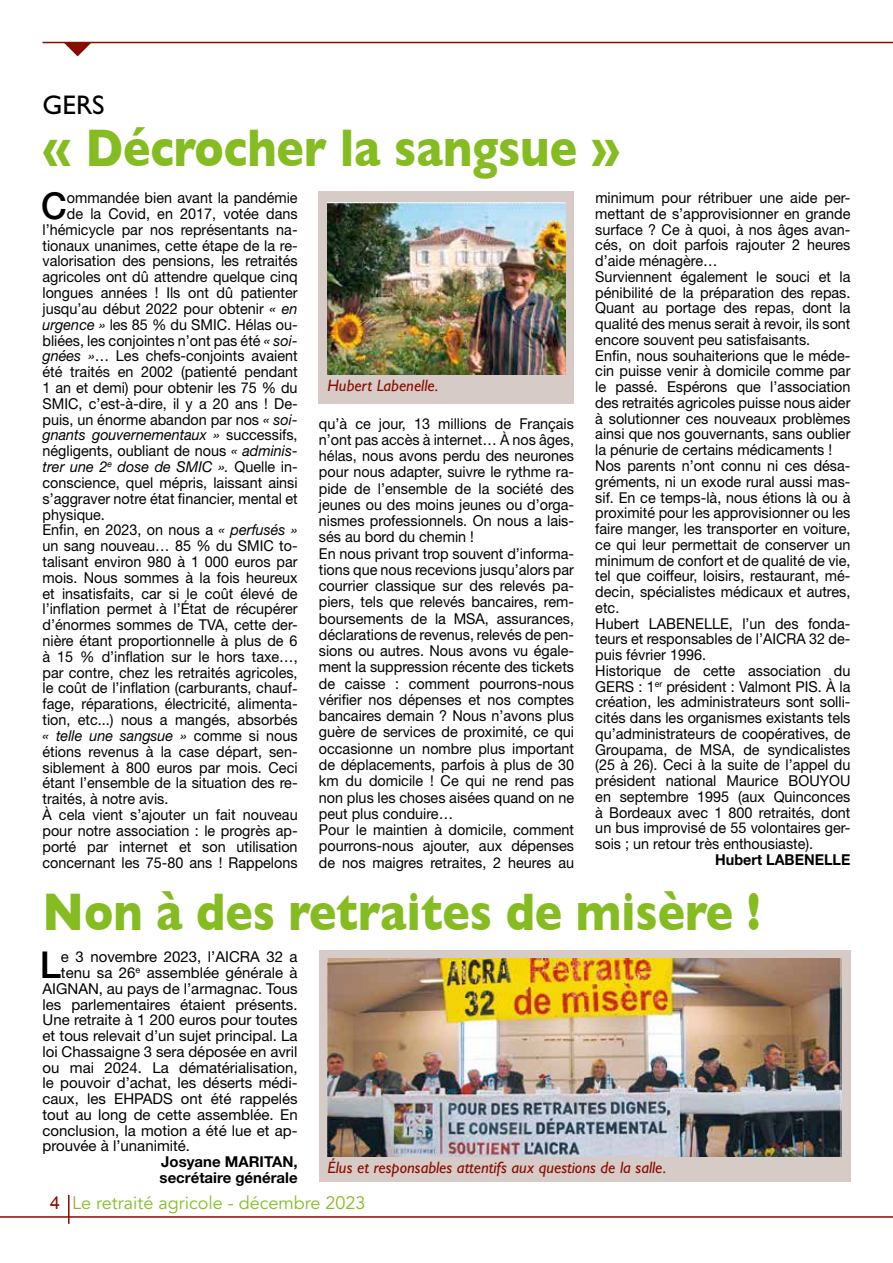
<style>
.page{position:relative;width:893px;height:1263px;background:#fff}
.page>*{position:absolute;margin:0;border:0;box-sizing:border-box;transform-origin:0 0}
.t1{font:700 54px "Gill Sans";color:#85bc22;scale:.85 1}
.t2{font:500 37.05px "Helvetica Neue";color:#000;scale:.96 1}
.t3{font:500 37.05px "Helvetica Neue";color:#000}
.t4{font:27px "Gill Sans";color:#000}
.t5{font:18px "Avenir";color:#85bc22}
.t6{font:italic 16.5px "Gill Sans";color:#890c00}
.t7{font:15px/15.8px "Helvetica Neue";color:#000;scale:.96 1}
.t8{font:15px "Helvetica Neue";color:#000}
.t9{font:italic 15px "Helvetica Neue";color:#000;scale:.96 1}
.t10{font:700 15px/15.8px "Helvetica Neue";color:#000}
.t11{font:700 15px "Helvetica Neue";color:#000;scale:.96 1}
.s1{font-style:italic}
.s2{font-style:normal}
.s3{font-family:"Arial";color:#890c00}
</style>
<div class="page">
<hr style="left:43px;top:42px;width:850px;height:1px;background:#890c00">
<hr style="left:0;top:1216px;width:893px;height:2px;background:#890c00">
<svg style="left:64px;top:43px;width:27px;height:13px"></svg>
<hr style="left:68px;top:1195px;width:2px;height:29px;background:#890c00">
<div style="left:319px;top:191px;width:255px;height:213px;background:#d7cbc7"></div>
<img style="left:327px;top:203px;width:239px;height:171px">
<div style="left:319px;top:950px;width:531px;height:232px;background:#d7cbc7"></div>
<img style="left:327px;top:959px;width:515px;height:198px">
<h3 class="t4" style="left:43px;top:89px;width:64px">GERS</h3>
<h1 class="t1" style="left:43px;top:116px;width:681px">« Décrocher la sangsue »</h1>
<h2 class="t2" style="left:41px;top:184px;width:28px">C</h2>
<p class="t7" style="left:67px;top:190px;width:242px">ommandée bien avant la pandémie</p>
<p class="t7" style="left:67px;top:205px;width:242px">de la Covid, en 2017, votée dans</p>
<p class="t7" style="left:43px;top:221px;width:267px">l’hémicycle par nos représentants na-</p>
<p class="t7" style="left:43px;top:237px;width:267px">tionaux unanimes, cette étape de la re-</p>
<p class="t7" style="left:43px;top:253px;width:267px">valorisation des pensions, les retraités</p>
<p class="t7" style="left:43px;top:269px;width:267px">agricoles ont dû attendre quelque cinq</p>
<p class="t7" style="left:43px;top:285px;width:267px">longues années ! Ils ont dû patienter</p>
<p class="t7" style="left:43px;top:300px;width:267px">jusqu’au début 2022 pour obtenir <span class="s1">« en</span></p>
<p class="t7" style="left:43px;top:316px;width:267px"><span class="s1">urgence »</span> les 85 % du SMIC. Hélas ou-</p>
<p class="t7" style="left:43px;top:332px;width:267px">bliées, les conjointes n’ont pas été <span class="s1">« soi-</span></p>
<p class="t7" style="left:43px;top:348px;width:267px"><span class="s1">gnées »</span>… Les chefs-conjoints avaient</p>
<p class="t7" style="left:43px;top:364px;width:267px">été traités en 2002 (patienté pendant</p>
<p class="t7" style="left:43px;top:379px;width:267px">1 an et demi) pour obtenir les 75 % du</p>
<p class="t7" style="left:43px;top:395px;width:267px">SMIC, c’est-à-dire, il y a 20 ans ! De-</p>
<p class="t7" style="left:43px;top:411px;width:267px">puis, un énorme abandon par nos <span class="s1">« soi-</span></p>
<p class="t9" style="left:43px;top:426px;width:267px">gnants gouvernementaux » <span class="s2">successifs,</span></p>
<p class="t7" style="left:43px;top:443px;width:267px">négligents, oubliant de nous <span class="s1">« adminis-</span></p>
<p class="t9" style="left:43px;top:458px;width:267px">trer une 2<sup>e</sup> dose de SMIC ». <span class="s2">Quelle in-</span></p>
<p class="t7" style="left:43px;top:474px;width:267px">conscience, quel mépris, laissant ainsi</p>
<p class="t7" style="left:43px;top:490px;width:267px">s’aggraver notre état financier, mental et</p>
<p class="t7" style="left:43px;top:506px;width:67px">physique.</p>
<p class="t7" style="left:43px;top:522px;width:267px">Enfin, en 2023, on nous a <span class="s1">« perfusés »</span></p>
<p class="t7" style="left:43px;top:538px;width:267px">un sang nouveau… 85 % du SMIC to-</p>
<p class="t7" style="left:43px;top:553px;width:267px">talisant environ 980 à 1 000 euros par</p>
<p class="t7" style="left:43px;top:569px;width:267px">mois. Nous sommes à la fois heureux</p>
<p class="t7" style="left:43px;top:585px;width:267px">et insatisfaits, car si le coût élevé de</p>
<p class="t7" style="left:43px;top:601px;width:267px">l’inflation permet à l’État de récupérer</p>
<p class="t7" style="left:43px;top:617px;width:267px">d’énormes sommes de TVA, cette der-</p>
<p class="t7" style="left:43px;top:633px;width:267px">nière étant proportionnelle à plus de 6</p>
<p class="t7" style="left:43px;top:648px;width:267px">à 15 % d’inflation sur le hors taxe…,</p>
<p class="t7" style="left:43px;top:664px;width:267px">par contre, chez les retraités agricoles,</p>
<p class="t7" style="left:43px;top:680px;width:267px">le coût de l’inflation (carburants, chauf-</p>
<p class="t7" style="left:43px;top:696px;width:267px">fage, réparations, électricité, alimenta-</p>
<p class="t7" style="left:43px;top:712px;width:267px">tion, etc...) nous a mangés, absorbés</p>
<p class="t9" style="left:43px;top:727px;width:267px">« telle une sangsue » <span class="s2">comme si nous</span></p>
<p class="t7" style="left:43px;top:743px;width:267px">étions revenus à la case départ, sen-</p>
<p class="t7" style="left:43px;top:759px;width:267px">siblement à 800 euros par mois. Ceci</p>
<p class="t7" style="left:43px;top:775px;width:267px">étant l’ensemble de la situation des re-</p>
<p class="t7" style="left:43px;top:791px;width:133px">traités, à notre avis.</p>
<p class="t7" style="left:43px;top:807px;width:267px">À cela vient s’ajouter un fait nouveau</p>
<p class="t7" style="left:43px;top:822px;width:267px">pour notre association : le progrès ap-</p>
<p class="t7" style="left:43px;top:838px;width:267px">porté par internet et son utilisation</p>
<p class="t7" style="left:43px;top:854px;width:267px">concernant les 75-80 ans ! Rappelons</p>
<p class="t6" style="left:327px;top:376px;width:113px">Hubert Labenelle.</p>
<p class="t7" style="left:319px;top:415px;width:267px;line-height:16.2px">qu’à ce jour, 13 millions de Français n’ont pas accès à internet… À nos âges, hélas, nous avons perdu des neurones pour nous adapter, suivre le rythme ra&shy;pide de l’ensemble de la société des jeunes ou des moins jeunes ou d’orga&shy;nismes professionnels. On nous a lais&shy;sés au bord du chemin !<br>En nous privant trop souvent d’informa&shy;tions que nous recevions jusqu’alors par courrier classique sur des relevés pa&shy;piers, tels que relevés bancaires, rem&shy;boursements de la MSA, assurances, déclarations de revenus, relevés de pen&shy;sions ou autres. Nous avons vu égale&shy;ment la suppression récente des tickets de caisse : comment pourrons-nous vérifier nos dépenses et nos comptes bancaires demain ? Nous n’avons plus guère de services de proximité, ce qui occasionne un nombre plus important de déplacements, parfois à plus de 30 km du domicile ! Ce qui ne rend pas non plus les choses aisées quand on ne peut plus conduire…<br>Pour le maintien à domicile, comment pourrons-nous ajouter, aux dépenses de nos maigres retraites, 2 heures au</p>
<p class="t7" style="left:595px;top:190px;width:267px">minimum pour rétribuer une aide per&shy;mettant de s’approvisionner en grande surface ? Ce à quoi, à nos âges avan&shy;cés, on doit parfois rajouter 2 heures d’aide ménagère…<br>Surviennent également le souci et la pénibilité de la préparation des repas.<br>Quant au portage des repas, dont la qualité des menus serait à revoir, ils sont encore souvent peu satisfaisants.<br>Enfin, nous souhaiterions que le méde&shy;cin puisse venir à domicile comme par le passé. Espérons que l’association des retraités agricoles puisse nous aider à solutionner ces nouveaux problèmes ainsi que nos gouvernants, sans oublier la pénurie de certains médicaments !<br>Nos parents n’ont connu ni ces désa&shy;gréments, ni un exode rural aussi mas&shy;sif. En ce temps-là, nous étions là ou à proximité pour les approvisionner ou les faire manger, les transporter en voiture, ce qui leur permettait de conserver un minimum de confort et de qualité de vie, tel que coiffeur, loisirs, restaurant, mé&shy;decin, spécialistes médicaux et autres, etc.<br>Hubert LABENELLE, l’un des fonda&shy;teurs et responsables de l’AICRA 32 de&shy;puis février 1996.<br>Historique de cette association du GERS : 1<sup>er</sup> président : Valmont PIS. À la création, les administrateurs sont solli&shy;cités dans les organismes existants tels qu’administrateurs de coopératives, de Groupama, de MSA, de syndicalistes (25 à 26). Ceci à la suite de l’appel du président national Maurice BOUYOU en septembre 1995 (aux Quinconces à Bordeaux avec 1 800 retraités, dont un bus improvisé de 55 volontaires ger&shy;sois ; un retour très enthousiaste).</p>
<p class="t11" style="left:715px;top:850px;width:142px">Hubert LABENELLE</p>
<h1 class="t1" style="left:43px;top:880px;width:846px">Non à des retraites de misère !</h1>
<h2 class="t3" style="left:40px;top:943px;width:23px">L</h2>
<p class="t8" style="left:61px;top:948px;width:238px">e 3 novembre 2023, l’AICRA 32 a</p>
<p class="t8" style="left:61px;top:964px;width:238px">tenu sa 26<sup>e</sup> assemblée générale à</p>
<p class="t8" style="left:43px;top:979px;width:257px">AIGNAN, au pays de l’armagnac. Tous</p>
<p class="t8" style="left:43px;top:995px;width:257px">les parlementaires étaient présents.</p>
<p class="t8" style="left:43px;top:1011px;width:257px">Une retraite à 1 200 euros pour toutes</p>
<p class="t8" style="left:43px;top:1027px;width:257px">et tous relevait d’un sujet principal. La</p>
<p class="t8" style="left:43px;top:1042px;width:257px">loi Chassaigne 3 sera déposée en avril</p>
<p class="t8" style="left:43px;top:1058px;width:257px">ou mai 2024. La dématérialisation,</p>
<p class="t8" style="left:43px;top:1074px;width:257px">le pouvoir d’achat, les déserts médi-</p>
<p class="t8" style="left:43px;top:1090px;width:257px">caux, les EHPADS ont été rappelés</p>
<p class="t8" style="left:43px;top:1105px;width:257px">tout au long de cette assemblée. En</p>
<p class="t8" style="left:43px;top:1121px;width:257px">conclusion, la motion a été lue et ap-</p>
<p class="t8" style="left:43px;top:1137px;width:149px">prouvée à l’unanimité.</p>
<p class="t10" style="left:160px;top:1153px;width:140px">Josyane MARITAN, secrétaire générale</p>
<p class="t6" style="left:327px;top:1158px;width:340px">Élus et responsables attentifs aux questions de la salle.</p>
<p class="t5" style="left:50px;top:1193px;width:317px"><span class="s3">4</span> Le retraité agricole - décembre 2023</p>
</div>
